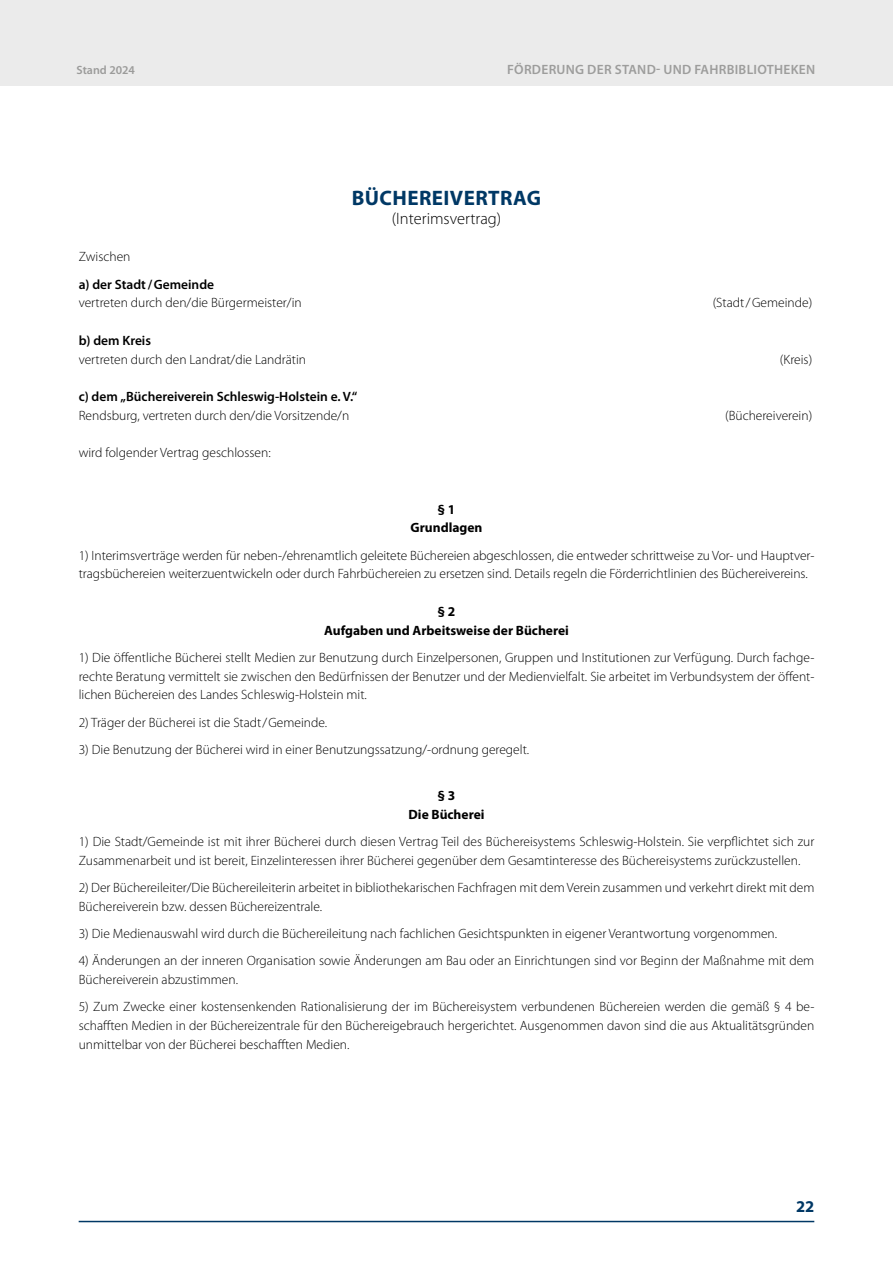
<style>
.page{position:relative;width:893px;height:1263px;background:#fff}
.page>*{position:absolute;margin:0;border:0;box-sizing:border-box;transform-origin:0 0}
.t1{font:700 21px "Myriad Pro";letter-spacing:.02em;color:#003865}
.t2{font:300 16.5px "Myriad Pro";color:#000}
.t3{font:700 16.5px "Myriad Pro";color:#003865}
.t4{font:300 13.5px/18.8px "Myriad Pro";color:#000}
.t5{font:600 13.5px "Myriad Pro";color:#000}
.t6{font:700 13.5px/18.8px "Myriad Pro";color:#000;text-align:center}
.t7{font:600 13.5px "Myriad Pro";letter-spacing:.02em;color:#9d9d9c}
.t8{font:600 12px "Myriad Pro";color:#9b9b9a}
</style>
<div class="page">
<div style="left:0;top:0;width:893px;height:86px;background:#ebebeb"></div>
<hr style="left:79px;top:1221px;width:735px;height:1px;background:#003865">
<p class="t8" style="left:77px;top:62px;width:60px">Stand 2024</p>
<p class="t7" style="left:507px;top:61px;width:310px">FÖRDERUNG DER STAND- UND FAHRBIBLIOTHEKEN</p>
<h1 class="t1" style="left:352px;top:184px;width:191px">BÜCHEREIVERTRAG</h1>
<p class="t2" style="left:392px;top:208px;width:111px">(Interimsvertrag)</p>
<p class="t4" style="left:79px;top:247px;width:53px">Zwischen</p>
<p class="t5" style="left:79px;top:275px;width:137px">a) der Stadt /Gemeinde</p>
<p class="t4" style="left:79px;top:293px;width:225px">vertreten durch den/die Bürgermeister/in</p>
<p class="t4" style="left:713px;top:293px;width:101px">(Stadt /Gemeinde)</p>
<p class="t5" style="left:79px;top:332px;width:74px">b) dem Kreis</p>
<p class="t4" style="left:79px;top:349px;width:229px">vertreten durch den Landrat/die Landrätin</p>
<p class="t4" style="left:780px;top:349px;width:34px">(Kreis)</p>
<p class="t5" style="left:79px;top:388px;width:280px">c) dem „Büchereiverein Schleswig-Holstein e. V.“</p>
<p class="t4" style="left:79px;top:406px;width:272px">Rendsburg, vertreten durch den/die Vorsitzende/n</p>
<p class="t4" style="left:725px;top:406px;width:89px">(Büchereiverein)</p>
<p class="t4" style="left:79px;top:443px;width:193px">wird folgender Vertrag geschlossen:</p>
<p class="t6" style="left:411px;top:499px;width:73px">§ 1<br>Grundlagen</p>
<p class="t4" style="left:79px;top:545px;width:737px">1) Interimsverträge werden für neben-/ehrenamtlich geleitete Büchereien abgeschlossen, die entweder schrittweise zu Vor- und Hauptver&shy;tragsbüchereien weiterzuentwickeln oder durch Fahrbüchereien zu ersetzen sind. Details regeln die Förderrichtlinien des Büchereivereins.</p>
<p class="t6" style="left:324px;top:601px;width:246px">§ 2<br>Aufgaben und Arbeitsweise der Bücherei</p>
<p class="t4" style="left:79px;top:648px;width:737px;text-align:justify">1) Die öffentliche Bücherei stellt Medien zur Benutzung durch Einzelpersonen, Gruppen und Institutionen zur Verfügung. Durch fachge&shy;rechte Beratung vermittelt sie zwischen den Bedürfnissen der Benutzer und der Medienvielfalt. Sie arbeitet im Verbundsystem der öffent&shy;lichen Büchereien des Landes Schleswig-Holstein mit.</p>
<p class="t4" style="left:79px;top:713px;width:250px">2) Träger der Bücherei ist die Stadt/Gemeinde.</p>
<p class="t4" style="left:79px;top:740px;width:452px">3) Die Benutzung der Bücherei wird in einer Benutzungssatzung/-ordnung geregelt.</p>
<p class="t6" style="left:408px;top:785px;width:78px">§ 3<br>Die Bücherei</p>
<p class="t4" style="left:79px;top:832px;width:737px">1) Die Stadt/Gemeinde ist mit ihrer Bücherei durch diesen Vertrag Teil des Büchereisystems Schleswig-Holstein. Sie verpflichtet sich zur<br>Zusammenarbeit und ist bereit, Einzelinteressen ihrer Bücherei gegenüber dem Gesamtinteresse des Büchereisystems zurückzustellen.</p>
<p class="t4" style="left:79px;top:878px;width:737px">2) Der Büchereileiter/Die Büchereileiterin arbeitet in bibliothekarischen Fachfragen mit dem Verein zusammen und verkehrt direkt mit dem<br>Büchereiverein bzw. dessen Büchereizentrale.</p>
<p class="t4" style="left:79px;top:924px;width:700px">3) Die Medienauswahl wird durch die Büchereileitung nach fachlichen Gesichtspunkten in eigener Verantwortung vorgenommen.</p>
<p class="t4" style="left:79px;top:951px;width:737px">4) Änderungen an der inneren Organisation sowie Änderungen am Bau oder an Einrichtungen sind vor Beginn der Maßnahme mit dem<br>Büchereiverein abzustimmen.</p>
<p class="t4" style="left:79px;top:997px;width:737px;text-align:justify">5) Zum Zwecke einer kostensenkenden Rationalisierung der im Büchereisystem verbundenen Büchereien werden die gemäß § 4 be&shy;schafften Medien in der Büchereizentrale für den Büchereigebrauch hergerichtet. Ausgenommen davon sind die aus Aktualitätsgründen unmittelbar von der Bücherei beschafften Medien.</p>
<p class="t3" style="left:796px;top:1195px;width:20px">22</p>
</div>
